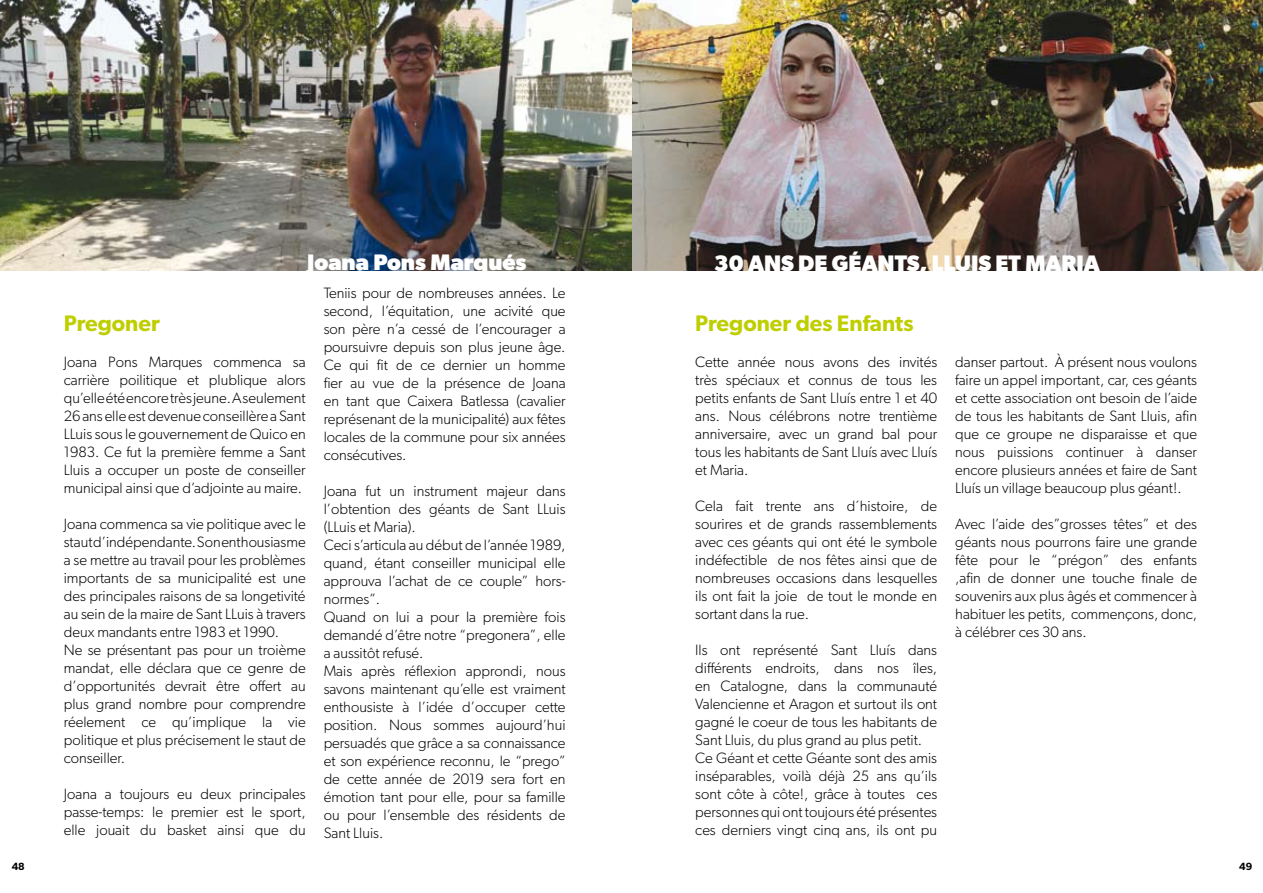
<style>
.page{position:relative;width:1263px;height:893px;background:#fff}
.page>*{position:absolute;margin:0;border:0;box-sizing:border-box;transform-origin:0 0}
.t1{font:700 22.5px "Gibson";color:#fff}
.t2{font:600 22.5px "Gibson";color:#bfce00}
.t3{font:300 15px/18px "Gibson";color:#000;text-align:justify}
.t4{font:600 10.5px "Gibson";color:#000}
</style>
<div class="page">
<img style="left:0;top:0;width:1263px;height:270px">
<h1 class="t1" style="left:307px;top:249px;width:221px">Joana Pons Marqués</h1>
<h1 class="t1" style="left:714px;top:250px;width:387px">30 ANS DE GÉANTS, LLUIS ET MARIA</h1>
<h1 class="t2" style="left:64px;top:310px;width:97px">Pregoner</h1>
<p class="t3" style="left:64px;top:353px;width:243px">Joana Pons Marques commenca sa carrière poilitique et plublique alors qu’elle été encore très jeune. A seulement 26 ans elle est devenue conseillère a Sant LLuis sous le gouvernement de Quico en 1983. Ce fut la première femme a Sant Lluis a occuper un poste de conseiller municipal ainsi que d’adjointe au maire.</p>
<p class="t3" style="left:64px;top:515px;width:243px;text-align:left">Joana commenca sa vie politique avec le staut d’indépendante. Son enthousiasme a se mettre au travail pour les problèmes importants de sa municipalité est une des principales raisons de sa longetivité au sein de la maire de Sant LLuis à travers deux mandants entre 1983 et 1990.<br>Ne se présentant pas pour un troième mandat, elle déclara que ce genre de d’opportunités devrait être offert au plus grand nombre pour comprendre réelement ce qu’implique la vie politique et plus précisement le staut de conseiller.</p>
<p class="t3" style="left:64px;top:785px;width:243px">Joana a toujours eu deux principales passe-temps: le premier est le sport, elle jouait du basket ainsi que du</p>
<p class="t3" style="left:324px;top:284px;width:243px">Teniis pour de nombreuses années. Le second, l’équitation, une acivité que son père n’a cessé de l’encourager a poursuivre depuis son plus jeune âge.<br>Ce qui fit de ce dernier un homme fier au vue de la présence de Joana en tant que Caixera Batlessa (cavalier représenant de la municipalité) aux fêtes locales de la commune pour six années consécutives.</p>
<p class="t3" style="left:324px;top:482px;width:243px;text-align:left">Joana fut un instrument majeur dans l’obtention des géants de Sant LLuis (LLuis et Maria).<br>Ceci s’articula au début de l’année 1989, quand, étant conseiller municipal elle approuva l’achat de ce couple” hors&shy;normes”.<br>Quand on lui a pour la première fois demandé d’être notre “pregonera”, elle a aussitôt refusé.<br>Mais après réflexion approndi, nous savons maintenant qu’elle est vraiment enthousiste à l’idée d’occuper cette position. Nous sommes aujourd’hui persuadés que grâce a sa connaissance et son expérience reconnu, le “prego” de cette année de 2019 sera fort en émotion tant pour elle, pour sa famille ou pour l’ensemble des résidents de<br>Sant Lluis.</p>
<h1 class="t2" style="left:695px;top:310px;width:220px">Pregoner des Enfants</h1>
<p class="t3" style="left:695px;top:353px;width:243px">Cette année nous avons des invités très spéciaux et connus de tous les petits enfants de Sant Lluís entre 1 et 40 ans. Nous célébrons notre trentième anniversaire, avec un grand bal pour tous les habitants de Sant Lluís avec Lluís et Maria.</p>
<p class="t3" style="left:695px;top:497px;width:243px">Cela fait trente ans d´histoire, de sourires et de grands rassemblements avec ces géants qui ont été le symbole indéfectible de nos fêtes ainsi que de nombreuses occasions dans lesquelles ils ont fait la joie de tout le monde en sortant dans la rue.</p>
<p class="t3" style="left:695px;top:641px;width:243px;text-align:left">Ils ont représenté Sant Lluís dans différents endroits, dans nos îles, en Catalogne, dans la communauté Valencienne et Aragon et surtout ils ont gagné le coeur de tous les habitants de Sant Lluis, du plus grand au plus petit.<br>Ce Géant et cette Géante sont des amis inséparables, voilà déjà 25 ans qu’ils sont côte à côte!, grâce à toutes ces personnes qui ont toujours été présentes ces derniers vingt cinq ans, ils ont pu</p>
<p class="t3" style="left:955px;top:352px;width:243px">danser partout. À présent nous voulons faire un appel important, car, ces géants et cette association ont besoin de l’aide de tous les habitants de Sant Lluis, afin que ce groupe ne disparaisse et que nous puissions continuer à danser encore plusieurs années et faire de Sant Lluís un village beaucoup plus géant!.</p>
<p class="t3" style="left:955px;top:514px;width:243px">Avec l’aide des”grosses têtes” et des géants nous pourrons faire une grande fête pour le “prégon” des enfants ,afin de donner une touche finale de souvenirs aux plus âgés et commencer à habituer les petits, commençons, donc, à célébrer ces 30 ans.</p>
<p class="t4" style="left:12px;top:860px;width:15px">48</p>
<p class="t4" style="left:1239px;top:860px;width:15px">49</p>
</div>
